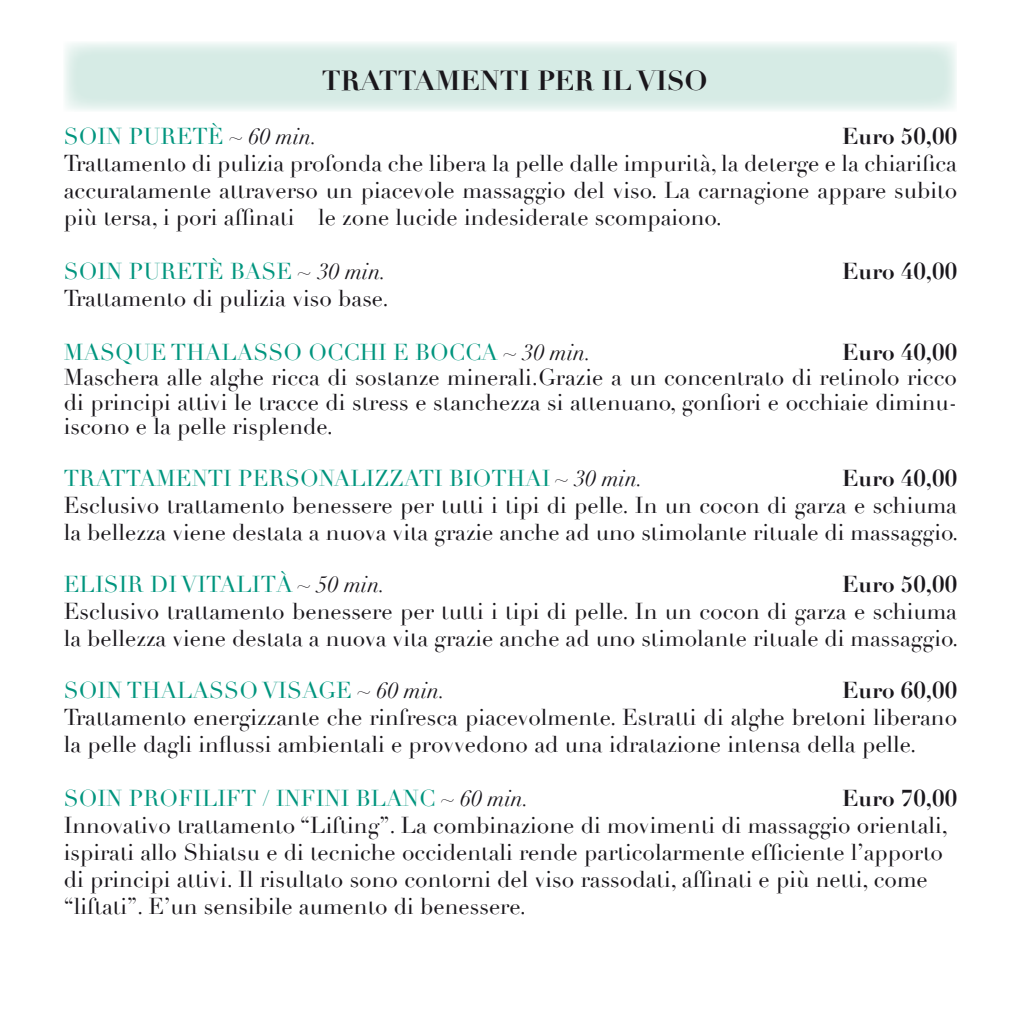
<style>
.page{position:relative;width:1021px;height:1021px;background:#fff}
.page>*{position:absolute;margin:0;border:0;box-sizing:border-box;transform-origin:0 0}
.t1{font:700 27px "Didot";color:#1a171c}
.t2{font:22.5px/27px "Didot";color:#1a171c}
.t3{font:22.5px "Didot";color:#00957e}
.t4{font:700 22.5px "Didot";color:#1a171c}
.s1{font-style:italic;color:#1a171c}
</style>
<div class="page">
<svg style="left:64px;top:42px;width:893px;height:69px;background:#dbede8"></svg>
<p class="t1" style="left:322px;top:64px;width:387px">TRATTAMENTI PER IL VISO</p>
<p class="t3" style="left:64px;top:123px;width:255px">SOIN PURETè <span class="s1">~ 60 min.</span></p>
<p class="t4" style="left:842px;top:122px;width:117px">Euro 50,00</p>
<p class="t2" style="left:64px;top:150px;width:894px;text-align:justify">Trattamento di pulizia profonda che libera la pelle dalle impurità, la deterge e la chiarifica accuratamente attraverso un piacevole massaggio del viso. La carnagione appare subito più tersa, i pori affinati – le zone lucide indesiderate scompaiono.</p>
<p class="t3" style="left:64px;top:258px;width:324px">SOIN PURETè BASE <span class="s1">~ 30 min.</span></p>
<p class="t4" style="left:842px;top:257px;width:117px">Euro 40,00</p>
<p class="t2" style="left:64px;top:285px;width:326px">Trattamento di pulizia viso base.</p>
<p class="t3" style="left:64px;top:339px;width:529px">MASQUE THALASSO OCCHI E BOCCA <span class="s1">~ 30 min.</span></p>
<p class="t4" style="left:842px;top:338px;width:117px">Euro 40,00</p>
<p class="t2" style="left:64px;top:365px;width:894px;line-height:24.8px;text-align:justify">Maschera alle alghe ricca di sostanze minerali.Grazie a un concentrato di retinolo ricco di principi attivi le tracce di stress e stanchezza si attenuano, gonfiori e occhiaie diminu&shy;iscono e la pelle risplende.</p>
<p class="t3" style="left:64px;top:465px;width:581px">TRATTAMENTI PERSONALIZZATI BIOTHAI <span class="s1">~ 30 min.</span></p>
<p class="t4" style="left:842px;top:464px;width:117px">Euro 40,00</p>
<p class="t2" style="left:64px;top:492px;width:896px">Esclusivo trattamento benessere per tutti i tipi di pelle. In un cocon di garza e schiuma la bellezza viene destata a nuova vita grazie anche ad uno stimolante rituale di massaggio.</p>
<p class="t3" style="left:64px;top:570px;width:323px">ELISIR DI VITALITà <span class="s1">~ 50 min.</span></p>
<p class="t4" style="left:842px;top:570px;width:117px">Euro 50,00</p>
<p class="t2" style="left:64px;top:598px;width:896px">Esclusivo trattamento benessere per tutti i tipi di pelle. In un cocon di garza e schiuma la bellezza viene destata a nuova vita grazie anche ad uno stimolante rituale di massaggio.</p>
<p class="t3" style="left:64px;top:676px;width:383px">SOIN THALASSO VISAGE <span class="s1">~ 60 min.</span></p>
<p class="t4" style="left:842px;top:676px;width:117px">Euro 60,00</p>
<p class="t2" style="left:64px;top:704px;width:894px">Trattamento energizzante che rinfresca piacevolmente. Estratti di alghe bretoni liberano la pelle dagli influssi ambientali e provvedono ad una idratazione intensa della pelle.</p>
<p class="t3" style="left:64px;top:784px;width:467px">SOIN PROFILIFT / INFINI BLANC <span class="s1">~ 60 min.</span></p>
<p class="t4" style="left:842px;top:784px;width:117px">Euro 70,00</p>
<p class="t2" style="left:64px;top:812px;width:885px">Innovativo trattamento “Lifting”. La combinazione di movimenti di massaggio orientali, ispirati allo Shiatsu e di tecniche occidentali rende particolarmente efficiente l’apporto di principi attivi. Il risultato sono contorni del viso rassodati, affinati e più netti, come “liftati”. E’un sensibile aumento di benessere.</p>
</div>
